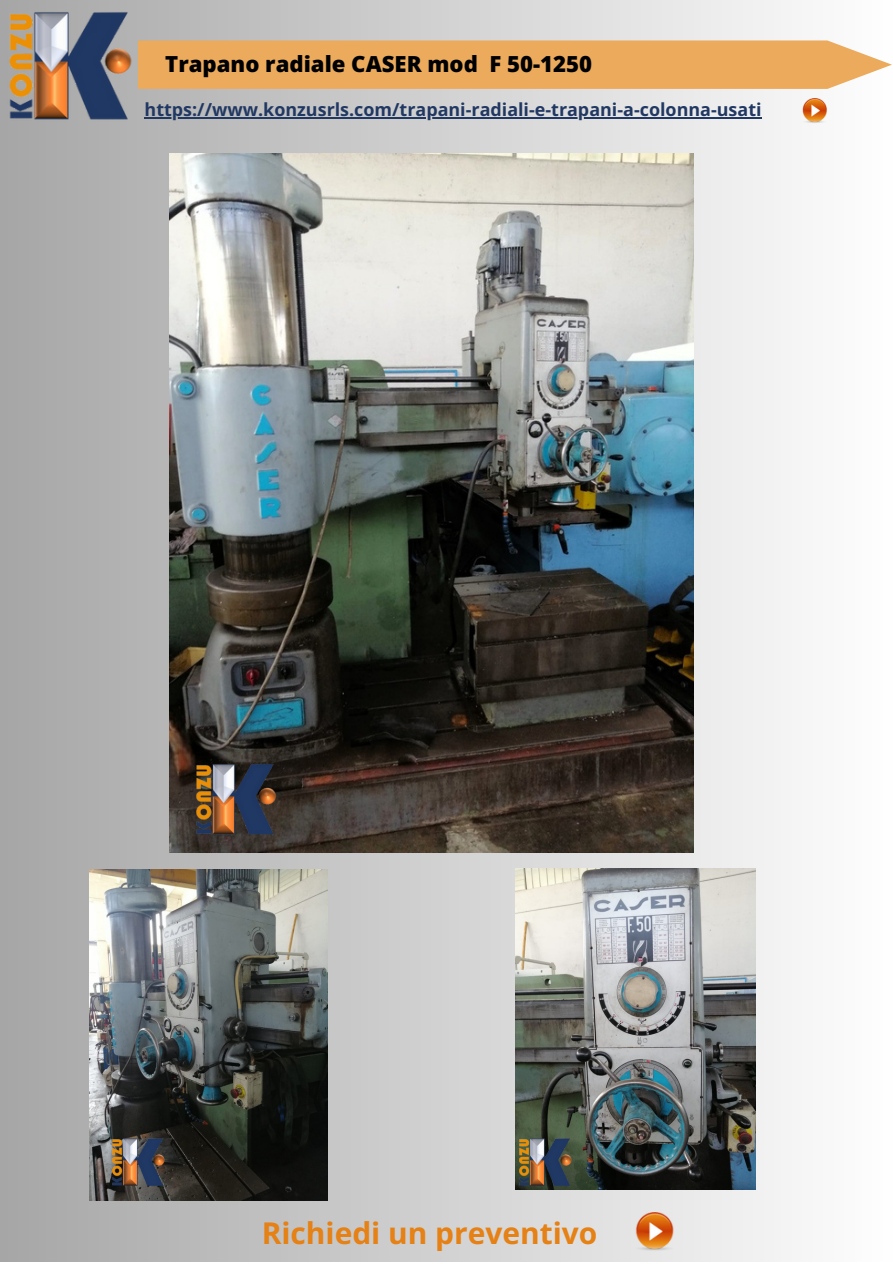
<style>
.page{position:relative;width:893px;height:1264px;background:#fff}
.page>*{position:absolute;margin:0;border:0;box-sizing:border-box;transform-origin:0 0}
.t1{font:700 29.85px "Open Sans";color:#e58115}
.t2{font:800 22.2px "Open Sans";color:#000}
.t3{font:700 18px "Open Sans";color:#213863}
</style>
<div class="page">
<div style="left:0;top:0;width:892px;height:1261px;background:linear-gradient(to right,#a3a4a4,#fdfdfd)"></div>
<img style="left:635px;top:1212px;width:39px;height:39px">
<img style="left:169px;top:153px;width:524px;height:699px">
<img style="left:190px;top:757px;width:90px;height:84px">
<img style="left:89px;top:869px;width:239px;height:331px">
<img style="left:515px;top:868px;width:241px;height:321px">
<img style="left:0;top:0;width:138px;height:130px">
<svg style="left:138px;top:40px;width:753px;height:49px;background:#ebad63"></svg>
<img style="left:802px;top:99px;width:25px;height:24px">
<hr style="left:144px;top:117px;width:617px;height:1px;background:#213863">
<img style="left:108px;top:1133px;width:60px;height:56px">
<img style="left:515px;top:1133px;width:60px;height:56px">
<p class="t2" style="left:165px;top:48px;width:428px">Trapano radiale CASER mod F 50-1250</p>
<p class="t3" style="left:144px;top:97px;width:618px">https://www.konzusrls.com/trapani-radiali-e-trapani-a-colonna-usati</p>
<p class="t1" style="left:262px;top:1212px;width:337px">Richiedi un preventivo</p>
</div>
